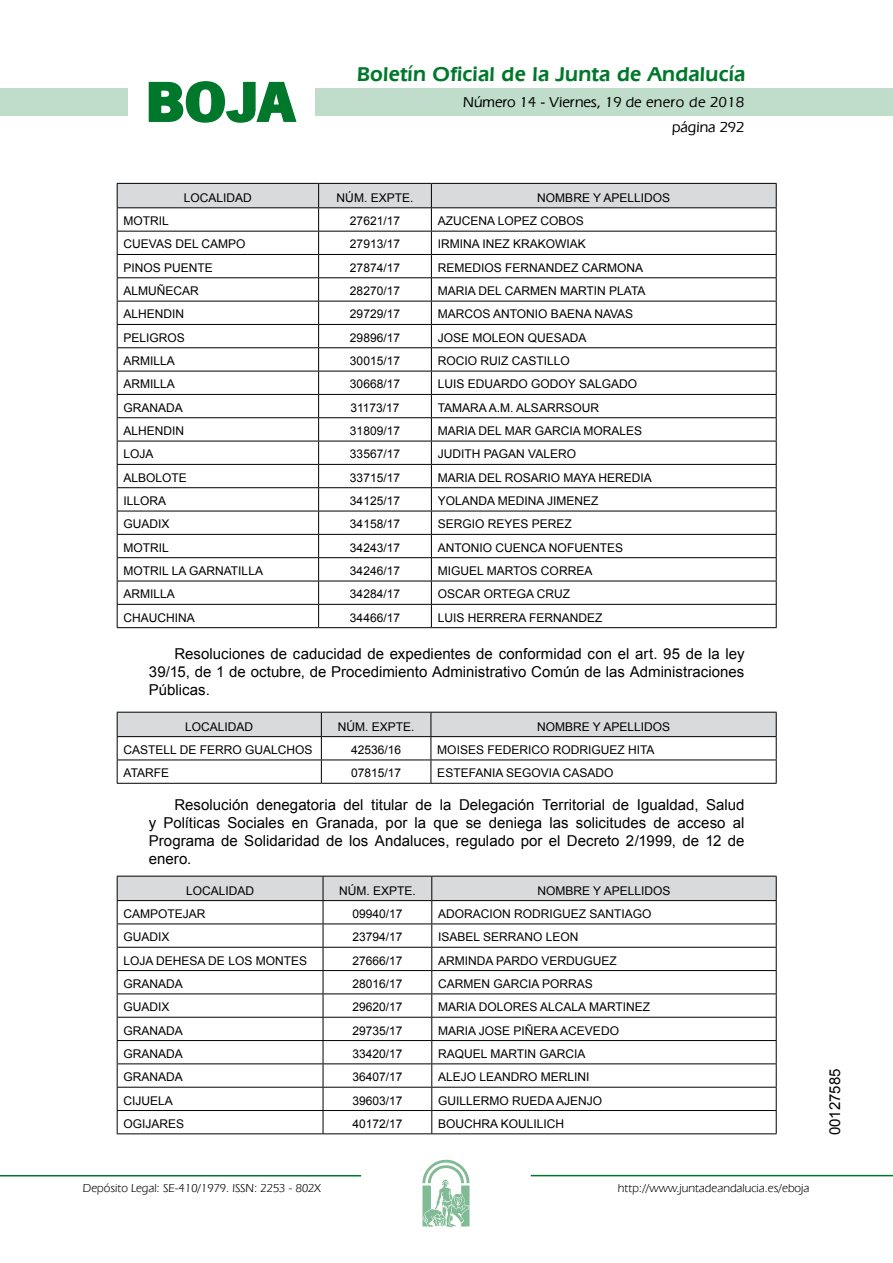
<style>
.page{position:relative;width:893px;height:1263px;background:#fff}
.page>*{position:absolute;margin:0;border:0;box-sizing:border-box;transform-origin:0 0}
.t1{font:700 57.75px "News Got T";color:#00782c;scale:1.14 1}
.t2{font:600 21px "Eras IT Cby BT";letter-spacing:.01em;color:#00782c}
.t3{font:15px/18px "Arial";color:#000;text-align:justify}
.t4{font:500 15px/24.5px "Eras IT Cby BT";color:#000;text-align:right}
.t5{font:12px "Arial";color:#000}
.t6{font:12px "Eras IT Cby BT";color:#000}
</style>
<div class="page">
<div style="left:315px;top:88px;width:577px;height:28px;background:#bfddca"></div>
<div style="left:0;top:88px;width:128px;height:28px;background:#bfddca"></div>
<hr style="left:0;top:1175px;width:361px;height:2px;background:#00782c">
<svg style="left:422px;top:1159px;width:47px;height:68px"></svg>
<hr style="left:531px;top:1175px;width:361px;height:1px;background:#00782c">
<svg style="left:148px;top:81px;width:149px;height:42px"></svg>
<svg style="left:117px;top:183px;width:659px;height:444px"></svg>
<hr style="left:117px;top:627px;width:201px;height:1px;background:#000">
<hr style="left:318px;top:627px;width:113px;height:1px;background:#000">
<hr style="left:431px;top:627px;width:345px;height:1px;background:#000">
<svg style="left:117px;top:712px;width:659px;height:71px"></svg>
<hr style="left:117px;top:783px;width:204px;height:1px;background:#000">
<hr style="left:321px;top:783px;width:110px;height:1px;background:#000">
<hr style="left:431px;top:783px;width:345px;height:1px;background:#000">
<svg style="left:117px;top:876px;width:659px;height:257px"></svg>
<hr style="left:117px;top:1133px;width:206px;height:1px;background:#000">
<hr style="left:323px;top:1133px;width:109px;height:1px;background:#000">
<hr style="left:432px;top:1133px;width:344px;height:1px;background:#000">
<h1 class="t1" style="left:145px;top:68px;width:133px">BOJA</h1>
<h2 class="t2" style="left:357px;top:62px;width:390px">Boletín Oficial de la Junta de Andalucía</h2>
<p class="t4" style="left:463px;top:90px;width:283px">Número 14 - Viernes, 19 de enero de 2018 página 292</p>
<p class="t5" style="left:184px;top:190px;width:70px">LOCALIDAD</p>
<p class="t5" style="left:336px;top:190px;width:78px">NÚM. EXPTE.</p>
<p class="t5" style="left:537px;top:190px;width:134px">NOMBRE Y APELLIDOS</p>
<p class="t5" style="left:123px;top:213px;width:47px">MOTRIL</p>
<p class="t5" style="left:350px;top:213px;width:52px">27621/17</p>
<p class="t5" style="left:438px;top:213px;width:148px">AZUCENA LOPEZ COBOS</p>
<p class="t5" style="left:123px;top:236px;width:124px">CUEVAS DEL CAMPO</p>
<p class="t5" style="left:350px;top:236px;width:52px">27913/17</p>
<p class="t5" style="left:438px;top:236px;width:150px">IRMINA INEZ KRAKOWIAK</p>
<p class="t5" style="left:123px;top:260px;width:91px">PINOS PUENTE</p>
<p class="t5" style="left:350px;top:260px;width:52px">27874/17</p>
<p class="t5" style="left:438px;top:260px;width:207px">REMEDIOS FERNANDEZ CARMONA</p>
<p class="t5" style="left:123px;top:283px;width:77px">ALMUÑECAR</p>
<p class="t5" style="left:350px;top:283px;width:52px">28270/17</p>
<p class="t5" style="left:438px;top:283px;width:209px">MARIA DEL CARMEN MARTIN PLATA</p>
<p class="t5" style="left:123px;top:306px;width:62px">ALHENDIN</p>
<p class="t5" style="left:350px;top:306px;width:52px">29729/17</p>
<p class="t5" style="left:438px;top:306px;width:197px">MARCOS ANTONIO BAENA NAVAS</p>
<p class="t5" style="left:123px;top:330px;width:63px">PELIGROS</p>
<p class="t5" style="left:350px;top:330px;width:52px">29896/17</p>
<p class="t5" style="left:438px;top:330px;width:150px">JOSE MOLEON QUESADA</p>
<p class="t5" style="left:123px;top:353px;width:53px">ARMILLA</p>
<p class="t5" style="left:350px;top:353px;width:52px">30015/17</p>
<p class="t5" style="left:438px;top:353px;width:134px">ROCIO RUIZ CASTILLO</p>
<p class="t5" style="left:123px;top:376px;width:53px">ARMILLA</p>
<p class="t5" style="left:350px;top:376px;width:52px">30668/17</p>
<p class="t5" style="left:438px;top:376px;width:201px">LUIS EDUARDO GODOY SALGADO</p>
<p class="t5" style="left:123px;top:400px;width:61px">GRANADA</p>
<p class="t5" style="left:350px;top:400px;width:51px">31173/17</p>
<p class="t5" style="left:438px;top:400px;width:163px">TAMARA A.M. ALSARRSOUR</p>
<p class="t5" style="left:123px;top:423px;width:62px">ALHENDIN</p>
<p class="t5" style="left:350px;top:423px;width:52px">31809/17</p>
<p class="t5" style="left:438px;top:423px;width:206px">MARIA DEL MAR GARCIA MORALES</p>
<p class="t5" style="left:123px;top:446px;width:32px">LOJA</p>
<p class="t5" style="left:350px;top:446px;width:52px">33567/17</p>
<p class="t5" style="left:438px;top:446px;width:140px">JUDITH PAGAN VALERO</p>
<p class="t5" style="left:123px;top:470px;width:65px">ALBOLOTE</p>
<p class="t5" style="left:350px;top:470px;width:52px">33715/17</p>
<p class="t5" style="left:438px;top:470px;width:215px">MARIA DEL ROSARIO MAYA HEREDIA</p>
<p class="t5" style="left:123px;top:493px;width:44px">ILLORA</p>
<p class="t5" style="left:350px;top:493px;width:52px">34125/17</p>
<p class="t5" style="left:438px;top:493px;width:162px">YOLANDA MEDINA JIMENEZ</p>
<p class="t5" style="left:123px;top:516px;width:48px">GUADIX</p>
<p class="t5" style="left:350px;top:516px;width:52px">34158/17</p>
<p class="t5" style="left:438px;top:516px;width:136px">SERGIO REYES PEREZ</p>
<p class="t5" style="left:123px;top:540px;width:47px">MOTRIL</p>
<p class="t5" style="left:350px;top:540px;width:52px">34243/17</p>
<p class="t5" style="left:438px;top:540px;width:187px">ANTONIO CUENCA NOFUENTES</p>
<p class="t5" style="left:123px;top:563px;width:141px">MOTRIL LA GARNATILLA</p>
<p class="t5" style="left:350px;top:563px;width:52px">34246/17</p>
<p class="t5" style="left:438px;top:563px;width:156px">MIGUEL MARTOS CORREA</p>
<p class="t5" style="left:123px;top:586px;width:53px">ARMILLA</p>
<p class="t5" style="left:350px;top:586px;width:52px">34284/17</p>
<p class="t5" style="left:438px;top:586px;width:134px">OSCAR ORTEGA CRUZ</p>
<p class="t5" style="left:123px;top:610px;width:73px">CHAUCHINA</p>
<p class="t5" style="left:350px;top:610px;width:52px">34466/17</p>
<p class="t5" style="left:438px;top:610px;width:166px">LUIS HERRERA FERNANDEZ</p>
<p class="t3" style="left:149px;top:645px;width:597px;text-indent:26px">Resoluciones de caducidad de expedientes de conformidad con el art. 95 de la ley 39/15, de 1 de octubre, de Procedimiento Administrativo Común de las Administraciones Públicas.</p>
<p class="t5" style="left:185px;top:719px;width:70px">LOCALIDAD</p>
<p class="t5" style="left:338px;top:719px;width:78px">NÚM. EXPTE.</p>
<p class="t5" style="left:537px;top:719px;width:134px">NOMBRE Y APELLIDOS</p>
<p class="t5" style="left:123px;top:742px;width:190px">CASTELL DE FERRO GUALCHOS</p>
<p class="t5" style="left:351px;top:742px;width:52px">42536/16</p>
<p class="t5" style="left:437px;top:742px;width:219px">MOISES FEDERICO RODRIGUEZ HITA</p>
<p class="t5" style="left:123px;top:765px;width:47px">ATARFE</p>
<p class="t5" style="left:351px;top:765px;width:52px">07815/17</p>
<p class="t5" style="left:437px;top:765px;width:178px">ESTEFANIA SEGOVIA CASADO</p>
<p class="t3" style="left:149px;top:796px;width:597px;text-indent:26px">Resolución denegatoria del titular de la Delegación Territorial de Igualdad, Salud y Políticas Sociales en Granada, por la que se deniega las solicitudes de acceso al Programa de Solidaridad de los Andaluces, regulado por el Decreto 2/1999, de 12 de enero.</p>
<p class="t5" style="left:186px;top:883px;width:70px">LOCALIDAD</p>
<p class="t5" style="left:339px;top:883px;width:78px">NÚM. EXPTE.</p>
<p class="t5" style="left:537px;top:883px;width:134px">NOMBRE Y APELLIDOS</p>
<p class="t5" style="left:123px;top:906px;width:84px">CAMPOTEJAR</p>
<p class="t5" style="left:352px;top:906px;width:52px">09940/17</p>
<p class="t5" style="left:438px;top:906px;width:215px">ADORACION RODRIGUEZ SANTIAGO</p>
<p class="t5" style="left:123px;top:929px;width:48px">GUADIX</p>
<p class="t5" style="left:352px;top:929px;width:52px">23794/17</p>
<p class="t5" style="left:438px;top:929px;width:142px">ISABEL SERRANO LEON</p>
<p class="t5" style="left:123px;top:953px;width:185px">LOJA DEHESA DE LOS MONTES</p>
<p class="t5" style="left:352px;top:953px;width:52px">27666/17</p>
<p class="t5" style="left:438px;top:953px;width:180px">ARMINDA PARDO VERDUGUEZ</p>
<p class="t5" style="left:123px;top:976px;width:61px">GRANADA</p>
<p class="t5" style="left:352px;top:976px;width:52px">28016/17</p>
<p class="t5" style="left:438px;top:976px;width:156px">CARMEN GARCIA PORRAS</p>
<p class="t5" style="left:123px;top:999px;width:48px">GUADIX</p>
<p class="t5" style="left:352px;top:999px;width:52px">29620/17</p>
<p class="t5" style="left:438px;top:999px;width:213px">MARIA DOLORES ALCALA MARTINEZ</p>
<p class="t5" style="left:123px;top:1022px;width:61px">GRANADA</p>
<p class="t5" style="left:352px;top:1022px;width:52px">29735/17</p>
<p class="t5" style="left:438px;top:1022px;width:182px">MARIA JOSE PIÑERA ACEVEDO</p>
<p class="t5" style="left:123px;top:1046px;width:61px">GRANADA</p>
<p class="t5" style="left:352px;top:1046px;width:52px">33420/17</p>
<p class="t5" style="left:438px;top:1046px;width:149px">RAQUEL MARTIN GARCIA</p>
<p class="t5" style="left:123px;top:1069px;width:61px">GRANADA</p>
<p class="t5" style="left:352px;top:1069px;width:52px">36407/17</p>
<p class="t5" style="left:438px;top:1069px;width:153px">ALEJO LEANDRO MERLINI</p>
<p class="t5" style="left:123px;top:1092px;width:51px">CIJUELA</p>
<p class="t5" style="left:352px;top:1092px;width:52px">39603/17</p>
<p class="t5" style="left:438px;top:1092px;width:166px">GUILLERMO RUEDA AJENJO</p>
<p class="t5" style="left:123px;top:1116px;width:62px">OGIJARES</p>
<p class="t5" style="left:352px;top:1116px;width:52px">40172/17</p>
<p class="t5" style="left:438px;top:1116px;width:128px">BOUCHRA KOULILICH</p>
<p class="t6" style="left:83px;top:1181px;width:239px">Depósito Legal: SE-410/1979. ISSN: 2253 - 802X</p>
<p class="t6" style="left:618px;top:1181px;width:193px">http://www.juntadeandalucia.es/eboja</p>
<p class="t3" style="left:826px;top:1135px;width:68px;rotate:-90deg">00127585</p>
</div>
